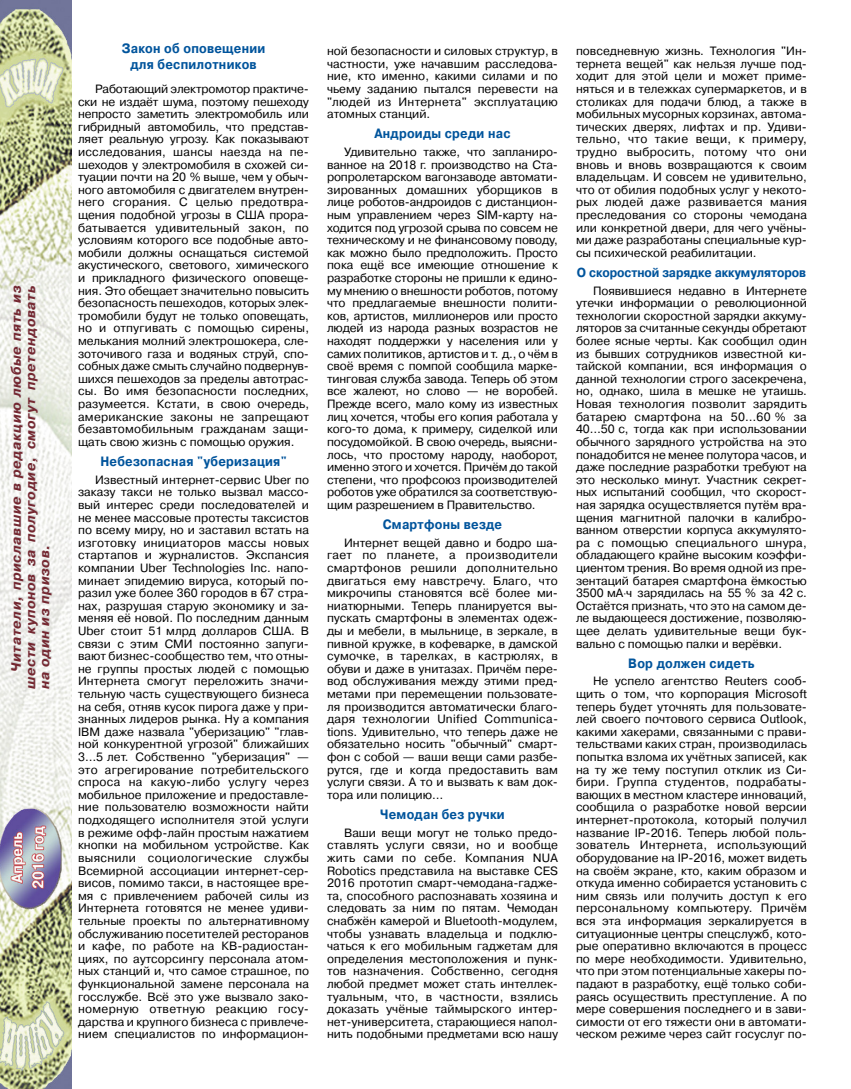
<style>
.page{position:relative;width:851px;height:1089px;background:#fff}
.page>*{position:absolute;margin:0;border:0;box-sizing:border-box;transform-origin:0 0}
.t1{font:700 13.5px/15px "Pragmatica C";letter-spacing:.02em;color:#00549c;text-align:center;scale:.9 1}
.t2{font:italic 700 13.5px/14.1px "Pragmatica C";letter-spacing:.05em;color:#742730;text-align:justify}
.t3{font:700 13.05px "Pragmatica C";letter-spacing:-.005em;color:#00549c;scale:.9 1}
.t4{font:12px/12.6px "Pragmatica C";color:#000;text-align:justify}
</style>
<div class="page">
<img style="left:0;top:0;width:71px;height:1089px">
<p class="t2" style="left:9px;top:689px;width:405px;text-indent:17px;rotate:-90deg">Читатели, приславшие в редакцию любые пять из шести купонов за полугодие, смогут претендовать на один из призов.</p>
<p class="t1" style="left:122px;top:41px;width:161px">Закон об оповещении для беспилотников</p>
<p class="t4" style="left:78px;top:82px;width:232px;text-indent:17px">Работающий электромотор практиче&shy;ски не издаёт шума, поэтому пешеходу непросто заметить электромобиль или гибридный автомобиль, что представ&shy;ляет реальную угрозу. Как показывают исследования, шансы наезда на пе&shy;шеходов у электромобиля в схожей си&shy;туации почти на 20 % выше, чем у обыч&shy;ного автомобиля с двигателем внутрен&shy;него сгорания. С целью предотвра&shy;щения подобной угрозы в США прора&shy;батывается удивительный закон, по условиям которого все подобные авто&shy;мобили должны оснащаться системой акустического, светового, химического и прикладного физического оповеще&shy;ния. Это обещает значительно повысить безопасность пешеходов, которых элек&shy;тромобили будут не только оповещать, но и отпугивать с помощью сирены, мелькания молний электрошокера, сле&shy;зоточивого газа и водяных струй, спо&shy;собных даже смыть случайно подвернув&shy;шихся пешеходов за пределы автотрас&shy;сы. Во имя безопасности последних, разумеется. Кстати, в свою очередь, американские законы не запрещают безавтомобильным гражданам защи&shy;щать свою жизнь с помощью оружия.</p>
<p class="t1" style="left:100px;top:454px;width:208px">Небезопасная "уберизация"</p>
<p class="t4" style="left:78px;top:473px;width:232px;text-indent:17px">Известный интернет-сервис Uber по заказу такси не только вызвал массо&shy;вый интерес среди последователей и не менее массовые протесты таксистов по всему миру, но и заставил встать на изготовку инициаторов массы новых стартапов и журналистов. Экспансия компании Uber Technologies Inc. напо&shy;минает эпидемию вируса, который по&shy;разил уже более 360 городов в 67 стра&shy;нах, разрушая старую экономику и за&shy;меняя её новой. По последним данным Uber стоит 51 млрд долларов США. В связи с этим СМИ постоянно запуги&shy;вают бизнес-сообщество тем, что отны&shy;не группы простых людей с помощью Интернета смогут переложить значи&shy;тельную часть существующего бизнеса на себя, отняв кусок пирога даже у при&shy;знанных лидеров рынка. Ну а компания IBM даже назвала "уберизацию" "глав&shy;ной конкурентной угрозой" ближайших 3…5 лет. Собственно "уберизация" — это агрегирование потребительского спроса на какую-либо услугу через мобильное приложение и предоставле&shy;ние пользователю возможности найти подходящего исполнителя этой услуги в режиме офф-лайн простым нажатием кнопки на мобильном устройстве. Как выяснили социологические службы Всемирной ассоциации интернет-сер&shy;висов, помимо такси, в настоящее вре&shy;мя с привлечением рабочей силы из Интернета готовятся не менее удиви&shy;тельные проекты по альтернативному обслуживанию посетителей ресторанов и кафе, по работе на КВ-радиостан&shy;циях, по аутсорсингу персонала атом&shy;ных станций и, что самое страшное, по функциональной замене персонала на госслужбе. Всё это уже вызвало зако&shy;номерную ответную реакцию госу&shy;дарства и крупного бизнеса с привлече&shy;нием специалистов по информацион-</p>
<p class="t4" style="left:327px;top:45px;width:232px">ной безопасности и силовых структур, в частности, уже начавшим расследова&shy;ние, кто именно, какими силами и по чьему заданию пытался перевести на "людей из Интернета" эксплуатацию атомных станций.</p>
<p class="t1" style="left:374px;top:126px;width:153px">Андроиды среди нас</p>
<p class="t4" style="left:327px;top:145px;width:232px;text-indent:17px">Удивительно также, что запланиро&shy;ванное на 2018 г. производство на Ста&shy;ропролетарском вагонзаводе автомати&shy;зированных домашних уборщиков в лице роботов-андроидов с дистанцион&shy;ным управлением через SIM-карту на&shy;ходится под угрозой срыва по совсем не техническому и не финансовому поводу, как можно было предположить. Просто пока ещё все имеющие отношение к разработке стороны не пришли к едино&shy;му мнению о внешности роботов, потому что предлагаемые внешности полити&shy;ков, артистов, миллионеров или просто людей из народа разных возрастов не находят поддержки у населения или у самих политиков, артистов и т. д., о чём в своё время с помпой сообщила марке&shy;тинговая служба завода. Теперь об этом все жалеют, но слово — не воробей.<br>Прежде всего, мало кому из известных лиц хочется, чтобы его копия работала у кого-то дома, к примеру, сиделкой или посудомойкой. В свою очередь, выясни&shy;лось, что простому народу, наоборот, именно этого и хочется. Причём до такой степени, что профсоюз производителей роботов уже обратился за соответствую&shy;щим разрешением в Правительство.</p>
<p class="t1" style="left:383px;top:517px;width:134px">Смартфоны везде</p>
<p class="t4" style="left:327px;top:536px;width:232px;text-indent:17px">Интернет вещей давно и бодро ша&shy;гает по планете, а производители смартфонов решили дополнительно двигаться ему навстречу. Благо, что микрочипы становятся всё более ми&shy;ниатюрными. Теперь планируется вы&shy;пускать смартфоны в элементах одеж&shy;ды и мебели, в мыльнице, в зеркале, в пивной кружке, в кофеварке, в дамской сумочке, в тарелках, в кастрюлях, в обуви и даже в унитазах. Причём пере&shy;вод обслуживания между этими пред&shy;метами при перемещении пользовате&shy;ля производится автоматически благо&shy;даря технологии Unified Communica&shy;tions. Удивительно, что теперь даже не обязательно носить "обычный" смарт&shy;фон с собой — ваши вещи сами разбе&shy;рутся, где и когда предоставить вам услуги связи. А то и вызвать к вам док&shy;тора или полицию…</p>
<p class="t1" style="left:380px;top:806px;width:140px">Чемодан без ручки</p>
<p class="t4" style="left:327px;top:826px;width:232px;text-indent:17px">Ваши вещи могут не только предо&shy;ставлять услуги связи, но и вообще жить сами по себе. Компания NUA Robotics представила на выставке CES 2016 прототип смарт-чемодана-гадже&shy;та, способного распознавать хозяина и следовать за ним по пятам. Чемодан снабжён камерой и Bluetooth-модулем, чтобы узнавать владельца и подклю&shy;чаться к его мобильным гаджетам для определения местоположения и пунк&shy;тов назначения. Собственно, сегодня любой предмет может стать интеллек&shy;туальным, что, в частности, взялись доказать учёные таймырского интер&shy;нет-университета, старающиеся напол&shy;нить подобными предметами всю нашу</p>
<p class="t4" style="left:576px;top:45px;width:232px">повседневную жизнь. Технология "Ин&shy;тернета вещей" как нельзя лучше под&shy;ходит для этой цели и может приме&shy;няться и в тележках супермаркетов, и в столиках для подачи блюд, а также в мобильных мусорных корзинах, автома&shy;тических дверях, лифтах и пр. Удиви&shy;тельно, что такие вещи, к примеру, трудно выбросить, потому что они вновь и вновь возвращаются к своим владельцам. И совсем не удивительно, что от обилия подобных услуг у некото&shy;рых людей даже развивается мания преследования со стороны чемодана или конкретной двери, для чего учёны&shy;ми даже разработаны специальные кур&shy;сы психической реабилитации.</p>
<p class="t3" style="left:577px;top:265px;width:256px">О скоростной зарядке аккумуляторов</p>
<p class="t4" style="left:576px;top:284px;width:232px;text-indent:17px">Появившиеся недавно в Интернете утечки информации о революционной технологии скоростной зарядки аккуму&shy;ляторов за считанные секунды обретают более ясные черты. Как сообщил один из бывших сотрудников известной ки&shy;тайской компании, вся информация о данной технологии строго засекречена, но, однако, шила в мешке не утаишь.<br>Новая технология позволит зарядить батарею смартфона на 50…60 % за 40…50 с, тогда как при использовании обычного зарядного устройства на это понадобится не менее полутора часов, и даже последние разработки требуют на это несколько минут. Участник секрет&shy;ных испытаний сообщил, что скорост&shy;ная зарядка осуществляется путём вра&shy;щения магнитной палочки в калибро&shy;ванном отверстии корпуса аккумулято&shy;ра с помощью специального шнура, обладающего крайне высоким коэффи&shy;циентом трения. Во время одной из пре&shy;зентаций батарея смартфона ёмкостью 3500 мА⋅ч зарядилась на 55 % за 42 с.<br>Остаётся признать, что это на самом де&shy;ле выдающееся достижение, позволяю&shy;щее делать удивительные вещи бук&shy;вально с помощью палки и верёвки.</p>
<p class="t1" style="left:628px;top:655px;width:142px">Вор должен сидеть</p>
<p class="t4" style="left:576px;top:675px;width:232px;text-indent:17px">Не успело агентство Reuters сооб&shy;щить о том, что корпорация Microsoft теперь будет уточнять для пользовате&shy;лей своего почтового сервиса Outlook, какими хакерами, связанными с прави&shy;тельствами каких стран, производилась попытка взлома их учётных записей, как на ту же тему поступил отклик из Си&shy;бири. Группа студентов, подрабаты&shy;вающих в местном кластере инноваций, сообщила о разработке новой версии интернет-протокола, который получил название IP-2016. Теперь любой поль&shy;зователь Интернета, использующий оборудование на IP-2016, может видеть на своём экране, кто, каким образом и откуда именно собирается установить с ним связь или получить доступ к его персональному компьютеру. Причём вся эта информация зеркалируется в ситуационные центры спецслужб, кото&shy;рые оперативно включаются в процесс по мере необходимости. Удивительно, что при этом потенциальные хакеры по&shy;падают в разработку, ещё только соби&shy;раясь осуществить преступление. А по мере совершения последнего и в зави&shy;симости от его тяжести они в автомати&shy;ческом режиме через сайт госуслуг по-</p>
</div>
